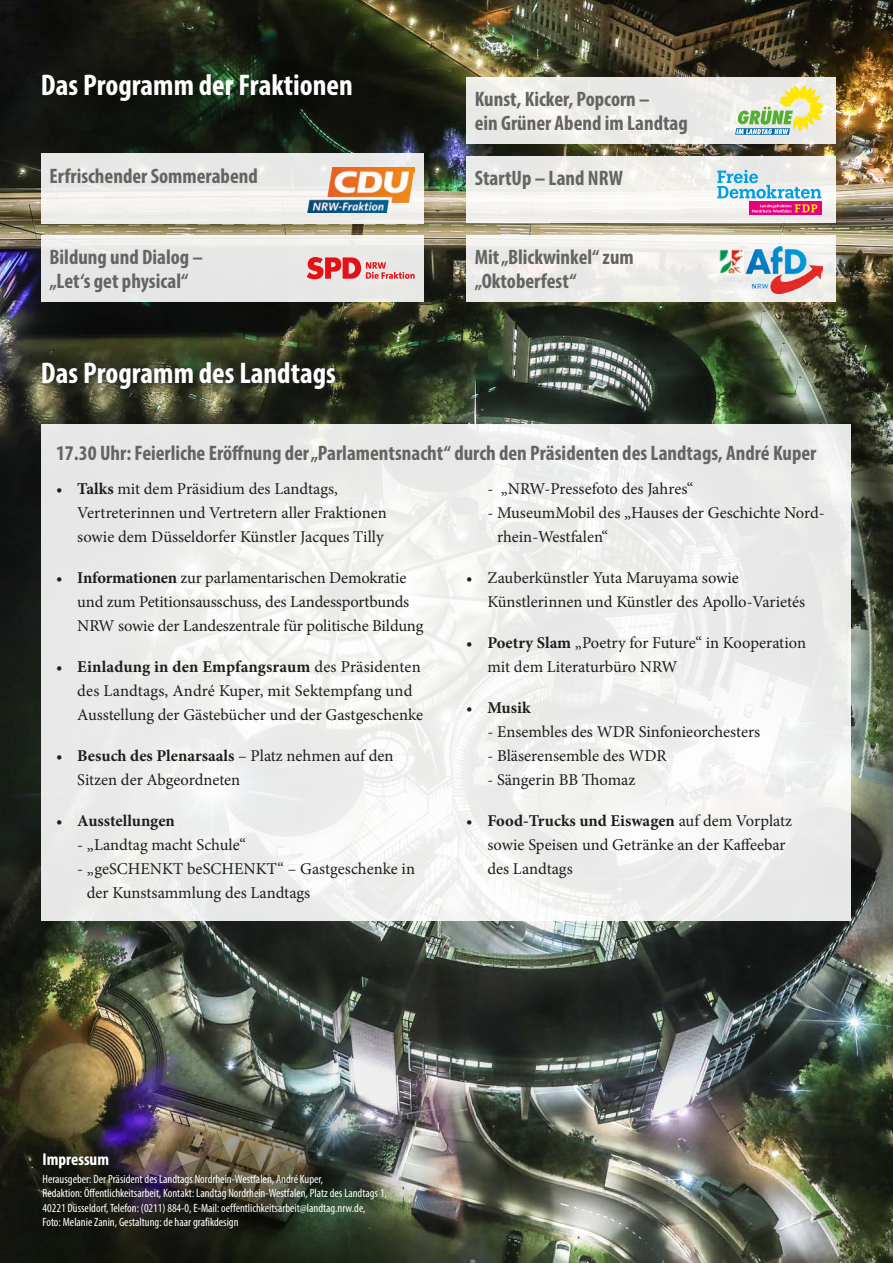
<style>
.page{position:relative;width:893px;height:1263px;background:#fff}
.page>*{position:absolute;margin:0;border:0;box-sizing:border-box;transform-origin:0 0}
.Überschrift{font:700 condensed 30px "Myriad Pro";color:#fff}
.BU{font:700 condensed 21px/24px "Myriad Pro";color:#646463}
.Fließtext{font:700 condensed 21px "Myriad Pro";color:#646463}
.Überschrift_3{font:700 condensed 17.25px "Myriad Pro";color:#fff}
.Fließtext-2{font:16.5px/24px "Minion Pro";color:#1d1d1b}
.Fließtext-3{font:700 16.5px "Minion Pro";letter-spacing:-.005em;color:#1d1d1b}
.Adresse{font:condensed 12px/14.4px "Myriad Pro";color:#fff}
.s1{font-weight:700}
.s2{font-weight:400}
</style>
<div class="page">
<img style="left:0;top:0;width:893px;height:1263px">
<svg style="left:41px;top:424px;width:809px;height:496px;fill:#ececeb"></svg>
<div style="left:41px;top:154px;width:383px;height:70px;background:linear-gradient(to right,#ededea,#edeceb)"></div>
<div style="left:466px;top:156px;width:370px;height:67px;background:linear-gradient(to right,#f1f0ee,#f0eeeb)"></div>
<svg style="left:749px;top:212px;width:72px;height:3px"></svg>
<svg style="left:717px;top:170px;width:104px;height:42px"></svg>
<svg style="left:466px;top:77px;width:370px;height:67px;background:#ecece9"></svg>
<svg style="left:735px;top:85px;width:89px;height:50px;background:#d4dea6"></svg>
<div style="left:466px;top:235px;width:370px;height:67px;background:linear-gradient(to right,#ebeae8,#f6f5f2)"></div>
<div style="left:41px;top:235px;width:383px;height:67px;background:linear-gradient(to right,#e7e7e7,#eaeae8)"></div>
<svg style="left:307px;top:257px;width:108px;height:22px;background:#e68d8f"></svg>
<img style="left:307px;top:167px;width:107px;height:46px">
<img style="left:720px;top:246px;width:103px;height:48px">
<div style="left:38px;top:357px;width:308px;height:42px;background:#1d1d1b;opacity:.85"></div>
<img style="left:84px;top:1074px;width:347px;height:189px">
<p class="Überschrift" style="left:41px;top:66px;width:313px">Das Programm der Fraktionen</p>
<p class="BU" style="left:475px;top:87px;width:215px">Kunst, Kicker, Popcorn –<br>ein Grüner Abend im Landtag</p>
<p class="BU" style="left:49px;top:164px;width:210px">Erfrischender Sommerabend</p>
<p class="BU" style="left:475px;top:166px;width:150px">StartUp – Land NRW</p>
<p class="BU" style="left:49px;top:245px;width:155px">Bildung und Dialog – „Let‘s get physical“</p>
<p class="Überschrift" style="left:41px;top:354px;width:296px">Das Programm des Landtags</p>
<p class="BU" style="left:475px;top:245px;width:161px">Mit „Blickwinkel“ zum „Oktoberfest“</p>
<p class="Fließtext" style="left:56px;top:439px;width:762px">17.30 Uhr: Feierliche Eröffnung der „Parlamentsnacht“ durch den Präsidenten des Landtags, André Kuper</p>
<p class="Fließtext-2" style="left:77px;top:476px;width:311px;text-indent:-21px">• <span class="s1">Talks</span> mit dem Präsidium des Landtags,<br>Vertreterinnen und Vertretern aller Fraktionen sowie dem Düsseldorfer Künstler Jacques Tilly</p>
<p class="Fließtext-2" style="left:77px;top:565px;width:348px;text-indent:-21px">• <span class="s1">Informationen</span> zur parlamentarischen Demokratie und zum Petitionsausschuss, des Landessportbunds<br>NRW sowie der Landeszentrale für politische Bildung</p>
<p class="Fließtext-2" style="left:77px;top:654px;width:347px;text-indent:-21px">• <span class="s1">Einladung in den Empfangsraum</span> des Präsidenten des Landtags, André Kuper, mit Sektempfang und<br>Ausstellung der Gästebücher und der Gastgeschenke</p>
<p class="Fließtext-2" style="left:77px;top:743px;width:318px;text-indent:-21px">• <span class="s1">Besuch des Plenarsaals</span> – Platz nehmen auf den<br>Sitzen der Abgeordneten</p>
<p class="Fließtext-3" style="left:56px;top:809px;width:120px"><span class="s2">•</span> Ausstellungen</p>
<p class="Fließtext-2" style="left:77px;top:832px;width:170px">- „Landtag macht Schule“</p>
<p class="Fließtext-2" style="left:87px;top:856px;width:330px;text-indent:-10px">- „geSCHENKT beSCHENKT“ – Gastgeschenke in der Kunstsammlung des Landtags</p>
<p class="Fließtext-2" style="left:487px;top:476px;width:207px">- „NRW-Pressefoto des Jahres“</p>
<p class="Fließtext-2" style="left:497px;top:500px;width:329px;text-indent:-10px">- MuseumMobil des „Hauses der Geschichte Nord&shy;rhein-Westfalen“</p>
<p class="Fließtext-2" style="left:487px;top:565px;width:319px;text-indent:-21px">• Zauberkünstler Yuta Maruyama sowie<br>Künstlerinnen und Künstler des Apollo-Varietés</p>
<p class="Fließtext-2" style="left:487px;top:630px;width:320px;text-indent:-21px">• <span class="s1">Poetry Slam</span> „Poetry for Future“ in Kooperation mit dem Literaturbüro NRW</p>
<p class="Fließtext-3" style="left:466px;top:696px;width:66px"><span class="s2">•</span> Musik</p>
<p class="Fließtext-2" style="left:487px;top:719px;width:274px">- Ensembles des WDR Sinfonieorchesters</p>
<p class="Fließtext-2" style="left:487px;top:743px;width:181px">- Bläserensemble des WDR</p>
<p class="Fließtext-2" style="left:487px;top:767px;width:149px">- Sängerin BB Thomaz</p>
<p class="Fließtext-2" style="left:487px;top:808px;width:306px;text-indent:-21px">• <span class="s1">Food-Trucks und Eiswagen</span> auf dem Vorplatz sowie Speisen und Getränke an der Kaffeebar des Landtags</p>
<p class="Überschrift_3" style="left:43px;top:1148px;width:68px">Impressum</p>
<p class="Adresse" style="left:43px;top:1172px;width:346px">Herausgeber: Der Präsident des Landtags Nordrhein-Westfalen, André Kuper,<br>Redaktion: Öffentlichkeitsarbeit, Kontakt: Landtag Nordrhein-Westfalen, Platz des Landtags 1, 40221 Düsseldorf, Telefon: (0211) 884-0, E-Mail: oeffentlichkeitsarbeit@landtag.nrw.de, Foto: Melanie Zanin, Gestaltung: de haar grafikdesign</p>
</div>
